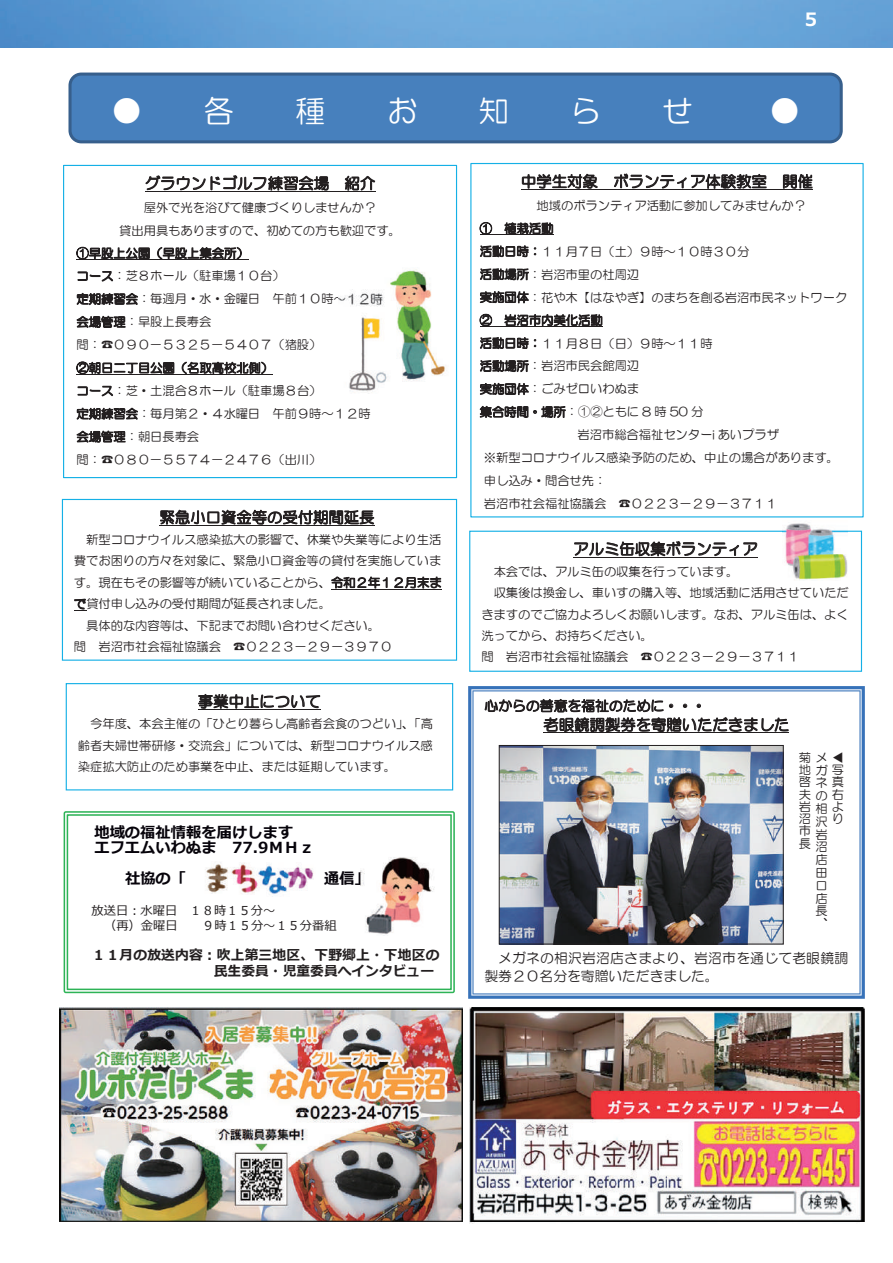
<style>
.page{position:relative;width:893px;height:1263px;background:#fff}
.page>*{position:absolute;margin:0;border:0;box-sizing:border-box;transform-origin:0 0}
.t1{font:30.6px "HG Maru Gothic MPRO";color:#fff}
.t2{font:700 18.3px "Meiryo";color:#fff}
.t3{font:15.3px "HG Maru Gothic MPRO";letter-spacing:.01em;color:#231f20}
.t4{font:700 15.3px/15.3px "Meiryo";color:#06030a}
.t5{font:13.8px/18px "HG Maru Gothic MPRO";letter-spacing:.015em;color:#231f20}
.t6{font:700 13.8px/15.3px "Meiryo";color:#231f20}
.t7{font:12.3px/12.8px "HG Maru Gothic MPRO";color:#231f20;text-align:justify}
.t8{font:12.3px/15.3px "Meiryo";color:#231f20}
</style>
<div class="page">
<img style="left:0;top:0;width:893px;height:47px">
<div style="left:68px;top:73px;width:775px;height:70px;background:#4780bd;border:3px solid #375f8c;border-radius:11px"></div>
<svg style="left:64px;top:811px;width:391px;height:182px"></svg>
<img style="left:360px;top:852px;width:79px;height:83px">
<img style="left:200px;top:862px;width:28px;height:31px">
<img style="left:228px;top:862px;width:27px;height:33px">
<img style="left:255px;top:862px;width:37px;height:34px">
<img style="left:285px;top:862px;width:30px;height:28px">
<svg style="left:468px;top:686px;width:397px;height:313px"></svg>
<hr style="left:543px;top:732px;width:246px;height:1px;background:#231f20">
<div style="left:66px;top:683px;width:387px;height:107px;border:1px solid #15b0e6"></div>
<hr style="left:198px;top:709px;width:123px;height:1px;background:#231f20">
<div style="left:469px;top:531px;width:393px;height:141px;border:1px solid #15b0e6"></div>
<hr style="left:573px;top:557px;width:185px;height:1px;background:#231f20">
<div style="left:62px;top:499px;width:395px;height:162px;border:1px solid #15b0e6"></div>
<hr style="left:159px;top:525px;width:215px;height:1px;background:#231f20">
<hr style="left:331px;top:589px;width:110px;height:1px;background:#231f20">
<svg style="left:74px;top:610px;width:12px;height:1px"></svg>
<hr style="left:521px;top:189px;width:292px;height:1px;background:#231f20">
<hr style="left:480px;top:235px;width:73px;height:1px;background:#231f20">
<hr style="left:480px;top:326px;width:123px;height:1px;background:#231f20">
<img style="left:783px;top:523px;width:64px;height:57px">
<div style="left:63px;top:165px;width:394px;height:313px;border:1px solid #15b0e6"></div>
<hr style="left:145px;top:191px;width:230px;height:1px;background:#231f20">
<hr style="left:76px;top:259px;width:173px;height:1px;background:#231f20">
<hr style="left:76px;top:374px;width:197px;height:1px;background:#231f20">
<img style="left:339px;top:269px;width:107px;height:125px">
<img style="left:501px;top:747px;width:280px;height:195px">
<div style="left:499px;top:745px;width:284px;height:199px;border:1px solid #231f20"></div>
<img style="left:60px;top:1008px;width:402px;height:214px">
<img style="left:470px;top:1008px;width:394px;height:214px">
<h2 class="t2" style="left:802px;top:6px;width:20px">５</h2>
<h1 class="t1" style="left:111px;top:96px;width:124px">● 各</h1>
<h1 class="t1" style="left:295px;top:96px;width:32px">種</h1>
<h1 class="t1" style="left:387px;top:96px;width:32px">お</h1>
<h1 class="t1" style="left:479px;top:96px;width:32px">知</h1>
<h1 class="t1" style="left:571px;top:96px;width:32px">ら</h1>
<h1 class="t1" style="left:662px;top:96px;width:32px">せ</h1>
<h1 class="t1" style="left:769px;top:96px;width:32px">●</h1>
<p class="t3" style="left:145px;top:176px;width:232px">グラウンドゴルフ練習会場 紹介</p>
<p class="t7" style="left:144px;top:201px;width:234px">屋外で光を浴びて健康づくりしませんか？</p>
<p class="t7" style="left:119px;top:224px;width:283px">貸出用具もありますので、初めての方も歓迎です。</p>
<p class="t7" style="left:76px;top:247px;width:174px">①早股上公園（早股上集会所）</p>
<p class="t7" style="left:76px;top:270px;width:210px">コース：芝８ホール（駐車場１０台）</p>
<p class="t7" style="left:76px;top:293px;width:308px">定期練習会：毎週月・水・金曜日 午前１０時～１２時</p>
<p class="t7" style="left:76px;top:316px;width:136px">会場管理：早股上長寿会</p>
<p class="t7" style="left:76px;top:338px;width:246px">問：☎０９０－５３２５－５４０７（猪股）</p>
<p class="t7" style="left:76px;top:361px;width:198px">②朝日二丁目公園（名取高校北側）</p>
<p class="t7" style="left:76px;top:384px;width:247px">コース：芝・土混合８ホール（駐車場８台）</p>
<p class="t7" style="left:76px;top:407px;width:296px">定期練習会：毎月第２・４水曜日 午前９時～１２時</p>
<p class="t7" style="left:76px;top:430px;width:124px">会場管理：朝日長寿会</p>
<p class="t7" style="left:76px;top:453px;width:246px">問：☎０８０－５５７４－２４７６（出川）</p>
<p class="t3" style="left:159px;top:509px;width:216px">緊急小口資金等の受付期間延長</p>
<p class="t7" style="left:86px;top:533px;width:357px">新型コロナウイルス感染拡大の影響で、休業や失業等により生活</p>
<p class="t7" style="left:74px;top:555px;width:369px">費でお困りの方々を対象に、緊急小口資金等の貸付を実施していま</p>
<p class="t7" style="left:74px;top:576px;width:369px">す。現在もその影響等が続いていることから、令和２年１２月末ま</p>
<p class="t7" style="left:74px;top:598px;width:259px">で貸付申し込みの受付期間が延長されました。</p>
<p class="t7" style="left:86px;top:619px;width:295px">具体的な内容等は、下記までお問い合わせください。</p>
<p class="t7" style="left:74px;top:640px;width:320px">問 岩沼市社会福祉協議会 ☎０２２３－２９－３９７０</p>
<p class="t3" style="left:198px;top:694px;width:124px">事業中止について</p>
<p class="t7" style="left:78px;top:713px;width:357px;line-height:21.5px;text-indent:12px">今年度、本会主催の「ひとり暮らし高齢者会食のつどい」、「高齢者夫婦世帯研修・交流会」については、新型コロナウイルス感染症拡大防止のため事業を中止、または延期しています。</p>
<p class="t4" style="left:94px;top:825px;width:221px">地域の福祉情報を届けします<br>エフエムいわぬま 77.9ＭＨｚ</p>
<p class="t4" style="left:125px;top:871px;width:62px">社協の「</p>
<p class="t4" style="left:324px;top:871px;width:47px">通信」</p>
<p class="t8" style="left:104px;top:903px;width:173px;text-indent:-12px">放送日：水曜日 １８時１５分～（再）金曜日</p>
<p class="t8" style="left:202px;top:918px;width:136px">９時１５分～１５分番組</p>
<p class="t6" style="left:214px;top:948px;width:227px;text-indent:-122px">１１月の放送内容：吹上第三地区、下野郷上・下地区の民生委員・児童委員へインタビュー</p>
<p class="t3" style="left:521px;top:174px;width:293px">中学生対象 ボランティア体験教室 開催</p>
<p class="t7" style="left:536px;top:199px;width:271px">地域のボランティア活動に参加してみませんか？</p>
<p class="t7" style="left:480px;top:222px;width:75px">① 植栽活動</p>
<p class="t7" style="left:480px;top:245px;width:271px">活動日時：１１月７日（土）９時～１０時３０分</p>
<p class="t7" style="left:480px;top:268px;width:161px">活動場所：岩沼市里の杜周辺</p>
<p class="t7" style="left:480px;top:291px;width:369px">実施団体：花や木【はなやぎ】のまちを創る岩沼市民ネットワーク</p>
<p class="t7" style="left:480px;top:314px;width:125px">② 岩沼市内美化活動</p>
<p class="t7" style="left:480px;top:337px;width:234px">活動日時：１１月８日（日）９時～１１時</p>
<p class="t7" style="left:480px;top:360px;width:161px">活動場所：岩沼市民会館周辺</p>
<p class="t7" style="left:480px;top:383px;width:161px">実施団体：ごみゼロいわぬま</p>
<p class="t7" style="left:480px;top:406px;width:225px">集合時間・場所：①②ともに 8 時 50 分</p>
<p class="t7" style="left:578px;top:428px;width:203px">岩沼市総合福祉センターi あいプラザ</p>
<p class="t7" style="left:484px;top:451px;width:357px">※新型コロナウイルス感染予防のため、中止の場合があります。</p>
<p class="t7" style="left:484px;top:474px;width:124px">申し込み・問合せ先：</p>
<p class="t7" style="left:484px;top:497px;width:295px">岩沼市社会福祉協議会 ☎０２２３－２９－３７１１</p>
<p class="t3" style="left:573px;top:541px;width:186px">アルミ缶収集ボランティア</p>
<p class="t7" style="left:494px;top:565px;width:246px">本会では、アルミ缶の収集を行っています。</p>
<p class="t7" style="left:494px;top:586px;width:357px">収集後は換金し、車いすの購入等、地域活動に活用させていただ</p>
<p class="t7" style="left:481px;top:608px;width:369px">きますのでご協力よろしくお願いします。なお、アルミ缶は、よく</p>
<p class="t7" style="left:481px;top:629px;width:173px">洗ってから、お持ちください。</p>
<p class="t7" style="left:481px;top:651px;width:320px">問 岩沼市社会福祉協議会 ☎０２２３－２９－３７１１</p>
<p class="t5" style="left:484px;top:697px;width:223px">心からの善意を福祉のために・・・</p>
<p class="t3" style="left:543px;top:717px;width:247px">老眼鏡調製券を寄贈いただきました</p>
<p class="t7" style="left:799px;top:751px;width:47px;line-height:12.3px;text-align:right">菊メ ◀地ガ写啓ネ真右<br>よ<br>り</p>
<p class="t7" style="left:799px;top:788px;width:14px;line-height:12.1px">夫岩沼市長</p>
<p class="t7" style="left:815px;top:789px;width:14px">の相沢岩沼店田口店長、</p>
<p class="t5" style="left:484px;top:949px;width:365px;text-indent:14px">メガネの相沢岩沼店さまより、岩沼市を通じて老眼鏡調製券２０名分を寄贈いただきました。</p>
</div>
